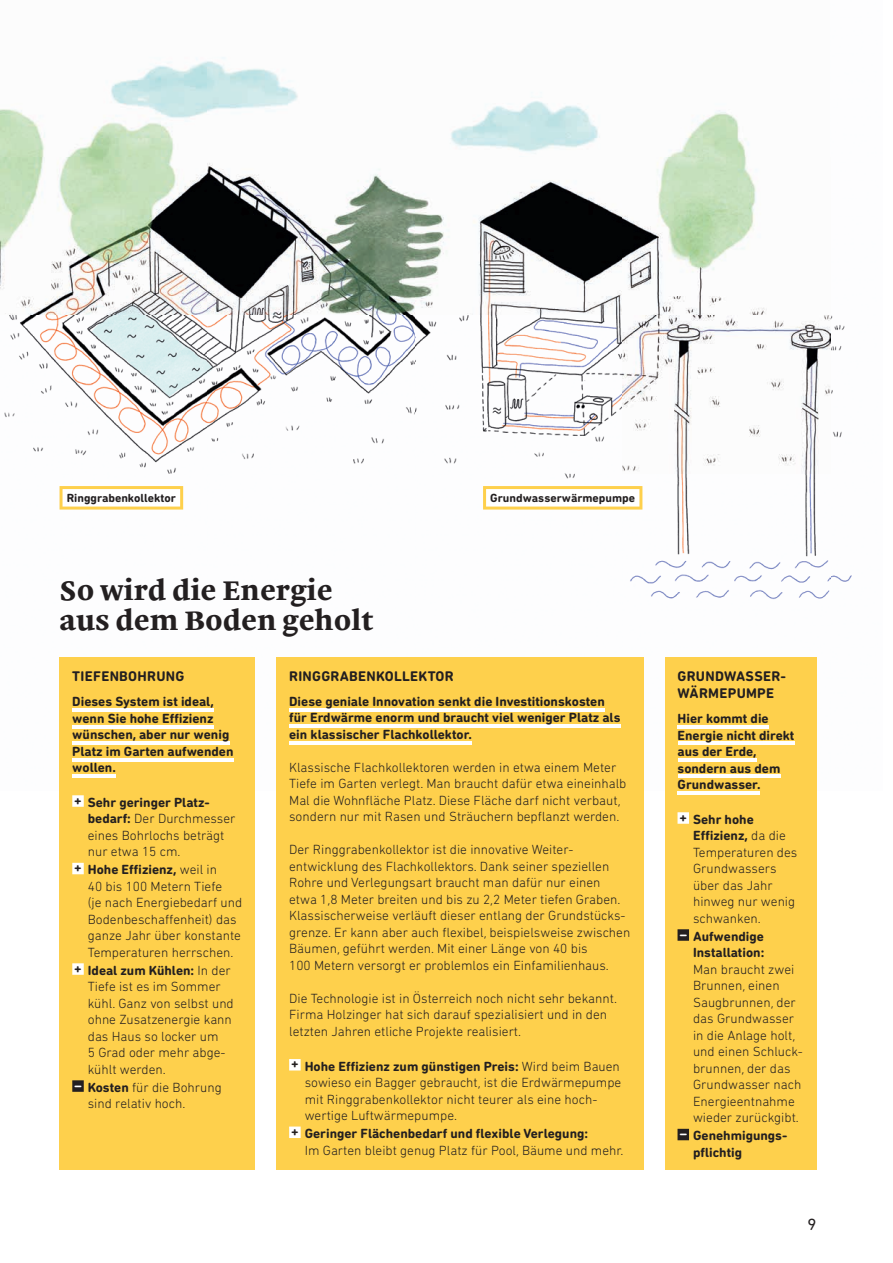
<style>
.page{position:relative;width:893px;height:1263px;background:#fff}
.page>*{position:absolute;margin:0;border:0;box-sizing:border-box;transform-origin:0 0}
.t1{font:700 27px/30px "Malabar LTW02";color:#231f20}
.t2{font:16.5px "DIN Next Rounded LT Pro";color:#231f20}
.t3{font:700 14.25px/17.2px "DIN Next Rounded LT Pro";letter-spacing:.02em;color:#231f20}
.t4{font:300 13.5px/16.5px "DIN Next Rounded LT Pro";color:#231f20}
.t5{font:700 13.5px/16.5px "DIN Next Rounded LT Pro";color:#231f20}
.t6{font:700 12px "DIN Next Rounded LT Pro";color:#231f20}
.s1{font-weight:700}
</style>
<div class="page">
<img style="left:0;top:57px;width:852px;height:733px">
<div style="left:60px;top:657px;width:195px;height:513px;background:#fed04c"></div>
<hr style="left:72px;top:708px;width:142px;height:3px;background:#fff">
<hr style="left:72px;top:725px;width:142px;height:3px;background:#fff">
<hr style="left:72px;top:741px;width:157px;height:3px;background:#fff">
<hr style="left:72px;top:758px;width:162px;height:3px;background:#fff">
<hr style="left:72px;top:774px;width:44px;height:3px;background:#fff">
<svg style="left:72px;top:795px;width:12px;height:12px"></svg>
<svg style="left:72px;top:863px;width:12px;height:11px"></svg>
<svg style="left:72px;top:963px;width:12px;height:12px"></svg>
<svg style="left:72px;top:1080px;width:12px;height:12px"></svg>
<div style="left:276px;top:657px;width:367px;height:513px;background:#fed04c"></div>
<hr style="left:289px;top:708px;width:316px;height:3px;background:#fff">
<hr style="left:289px;top:725px;width:331px;height:3px;background:#fff">
<hr style="left:289px;top:741px;width:183px;height:3px;background:#fff">
<svg style="left:289px;top:1059px;width:12px;height:11px"></svg>
<svg style="left:289px;top:1126px;width:12px;height:12px"></svg>
<div style="left:665px;top:657px;width:151px;height:513px;background:#fed04c"></div>
<hr style="left:677px;top:725px;width:92px;height:3px;background:#fff">
<hr style="left:677px;top:742px;width:117px;height:3px;background:#fff">
<hr style="left:677px;top:758px;width:79px;height:3px;background:#fff">
<hr style="left:677px;top:775px;width:103px;height:3px;background:#fff">
<hr style="left:677px;top:791px;width:83px;height:3px;background:#fff">
<svg style="left:677px;top:812px;width:12px;height:12px"></svg>
<svg style="left:677px;top:929px;width:12px;height:12px"></svg>
<svg style="left:677px;top:1129px;width:12px;height:11px"></svg>
<svg style="left:60px;top:486px;width:123px;height:24px"></svg>
<svg style="left:483px;top:486px;width:159px;height:24px"></svg>
<p class="t6" style="left:67px;top:491px;width:111px">Ringgrabenkollektor</p>
<p class="t6" style="left:490px;top:491px;width:146px">Grundwasser wärmepumpe</p>
<h1 class="t1" style="left:60px;top:574px;width:315px">So wird die Energie aus dem Boden geholt</h1>
<p class="t3" style="left:72px;top:668px;width:114px">TIEFENBOHRUNG</p>
<p class="t5" style="left:72px;top:693px;width:163px">Dieses System ist ideal, wenn Sie hohe Effizienz wünschen, aber nur wenig<br>Platz im Garten aufwenden wollen.</p>
<p class="t4" style="left:88px;top:794px;width:149px;text-indent:-14px"><sup>+</sup> <span class="s1">Sehr geringer Platz&shy;bedarf:</span> Der Durchmesser eines Bohrlochs beträgt nur etwa 15 cm.</p>
<p class="t4" style="left:88px;top:861px;width:156px;text-indent:-14px"><sup>+</sup> <span class="s1">Hohe Effizienz,</span> weil in<br>40 bis 100 Metern Tiefe<br>(je nach Energiebedarf und<br>Bodenbeschaffenheit) das ganze Jahr über konstante<br>Temperaturen herrschen.</p>
<p class="t4" style="left:88px;top:962px;width:147px;text-indent:-14px"><sup>+</sup> <span class="s1">Ideal zum Kühlen:</span> In der<br>Tiefe ist es im Sommer kühl. Ganz von selbst und ohne Zusatzenergie kann das Haus so locker um<br>5 Grad oder mehr abge&shy;kühlt werden.</p>
<p class="t4" style="left:88px;top:1079px;width:135px;text-indent:-13px"><sup>–</sup> <span class="s1">Kosten</span> für die Bohrung sind relativ hoch.</p>
<p class="t3" style="left:289px;top:667px;width:166px">RINGGRABENKOLLEKTOR</p>
<p class="t5" style="left:289px;top:693px;width:333px">Diese geniale Innovation senkt die Investitionskosten für Erdwärme enorm und braucht viel weniger Platz als ein klassischer Flachkollektor.</p>
<p class="t4" style="left:289px;top:759px;width:339px">Klassische Flachkollektoren werden in etwa einem Meter Tiefe im Garten verlegt. Man braucht dafür etwa eineinhalb Mal die Wohnfläche Platz. Diese Fläche darf nicht verbaut, sondern nur mit Rasen und Sträuchern bepflanzt werden.</p>
<p class="t4" style="left:289px;top:841px;width:343px">Der Ringgrabenkollektor ist die innovative Weiter&shy;entwicklung des Flachkollektors. Dank seiner speziellen Rohre und Verlegungsart braucht man dafür nur einen etwa 1,8 Meter breiten und bis zu 2,2 Meter tiefen Graben.<br>Klassischerweise verläuft dieser entlang der Grundstücks&shy;grenze. Er kann aber auch flexibel, beispielsweise zwischen Bäumen, geführt werden. Mit einer Länge von 40 bis<br>100 Metern versorgt er problemlos ein Einfamilienhaus.</p>
<p class="t4" style="left:289px;top:990px;width:329px">Die Technologie ist in Österreich noch nicht sehr bekannt.<br>Firma Holzinger hat sich darauf spezialisiert und in den letzten Jahren etliche Projekte realisiert.</p>
<p class="t4" style="left:305px;top:1057px;width:318px;text-indent:-14px"><sup>+</sup> <span class="s1">Hohe Effizienz zum günstigen Preis:</span> Wird beim Bauen sowieso ein Bagger gebraucht, ist die Erdwärmepumpe mit Ringgrabenkollektor nicht teurer als eine hoch&shy;wertige Luftwärmepumpe.</p>
<p class="t5" style="left:291px;top:1125px;width:298px">+ Geringer Flächenbedarf und flexible Verlegung:</p>
<p class="t4" style="left:305px;top:1141px;width:320px">Im Garten bleibt genug Platz für Pool, Bäume und mehr.</p>
<p class="t3" style="left:677px;top:667px;width:110px">GRUNDWASSER-<br>WÄRMEPUMPE</p>
<p class="t5" style="left:677px;top:710px;width:118px">Hier kommt die<br>Energie nicht direkt aus der Erde, sondern aus dem<br>Grundwasser.</p>
<p class="t4" style="left:693px;top:811px;width:106px;text-indent:-14px"><sup>+</sup> <span class="s1">Sehr hohe<br>Effizienz,</span> da die<br>Temperaturen des<br>Grundwassers über das Jahr hinweg nur wenig schwanken.</p>
<p class="t5" style="left:680px;top:928px;width:86px;text-align:right"><sup>–</sup> Aufwendige<br>Installation:</p>
<p class="t4" style="left:693px;top:961px;width:111px">Man braucht zwei<br>Brunnen, einen<br>Saugbrunnen, der das Grundwasser in die Anlage holt, und einen Schluck&shy;brunnen, der das<br>Grundwasser nach<br>Energieentnahme wieder zurückgibt.</p>
<p class="t5" style="left:693px;top:1127px;width:96px;text-indent:-13px"><sup>–</sup> Genehmigungs&shy;pflichtig</p>
<p class="t2" style="left:807px;top:1215px;width:10px">9</p>
</div>
